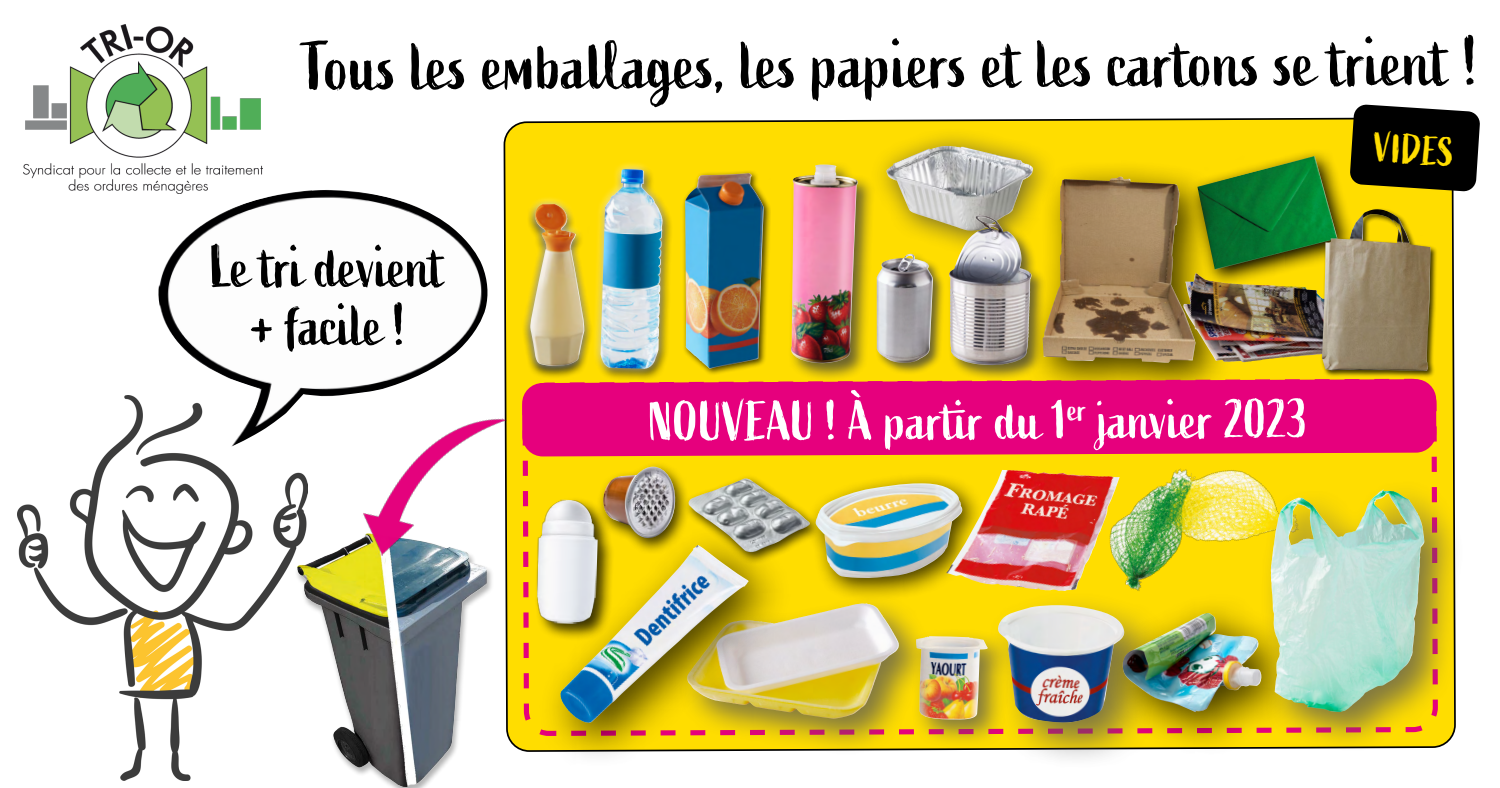
<style>
.page{position:relative;width:1500px;height:788px;background:#fff}
.page>*{position:absolute;margin:0;border:0;box-sizing:border-box;transform-origin:0 0}
.t1{font:68.25px "Active";color:#000}
.t2{font:58.38px/58.4px "Active";letter-spacing:-.01em;color:#000;text-align:center}
.t3{font:54.5px "Active";color:#fff}
.t4{font:40.38px "Active";color:#fd0}
</style>
<div class="page">
<div style="left:520px;top:390px;width:920px;height:348px;background:#fd0"></div>
<div style="left:908px;top:627px;width:107px;height:122px;background:#575756;opacity:.75"></div>
<img style="left:936px;top:636px;width:50px;height:83px">
<div style="left:986px;top:590px;width:185px;height:180px;background:#575756;opacity:.75"></div>
<img style="left:998px;top:605px;width:101px;height:118px">
<div style="left:804px;top:470px;width:182px;height:132px;background:#000;opacity:.75"></div>
<img style="left:815px;top:483px;width:131px;height:95px">
<img style="left:946px;top:470px;width:163px;height:121px">
<div style="left:677px;top:592px;width:259px;height:164px;background:#575756;opacity:.75"></div>
<img style="left:827px;top:603px;width:39px;height:8px">
<div style="left:1099px;top:590px;width:209px;height:167px;background:#000;opacity:.75"></div>
<img style="left:1123px;top:613px;width:135px;height:99px">
<img style="left:1109px;top:466px;width:192px;height:130px">
<img style="left:523px;top:498px;width:72px;height:126px">
<div style="left:522px;top:390px;width:914px;height:66px;background:#e6007d"></div>
<div style="left:683px;top:473px;width:138px;height:92px;background:#000;opacity:.75"></div>
<img style="left:691px;top:478px;width:120px;height:74px">
<div style="left:595px;top:460px;width:96px;height:94px;background:#000;opacity:.75"></div>
<img style="left:602px;top:466px;width:74px;height:56px">
<div style="left:537px;top:522px;width:258px;height:249px;background:#000;opacity:.75"></div>
<img style="left:560px;top:545px;width:189px;height:177px">
<div style="left:1258px;top:478px;width:207px;height:275px;background:#575756;opacity:.75"></div>
<img style="left:1271px;top:490px;width:111px;height:131px">
<img style="left:520px;top:104px;width:960px;height:286px">
<img style="left:17px;top:395px;width:291px;height:385px">
<img style="left:24px;top:24px;width:238px;height:167px">
<img style="left:157px;top:190px;width:331px;height:256px">
<img style="left:288px;top:509px;width:204px;height:279px">
<img style="left:352px;top:385px;width:155px;height:195px">
<p class="t1" style="left:302px;top:25px;width:1177px">Tous les emballages, les papiers et les cartons se trient !</p>
<p class="t2" style="left:211px;top:239px;width:236px">Le tri devient + facile !</p>
<p class="t4" style="left:1376px;top:124px;width:82px;rotate:4deg">VIDES</p>
<p class="t3" style="left:649px;top:389px;width:661px">NOUVEAU ! À partir du 1<sup>er</sup> janvier 2023</p>
</div>
